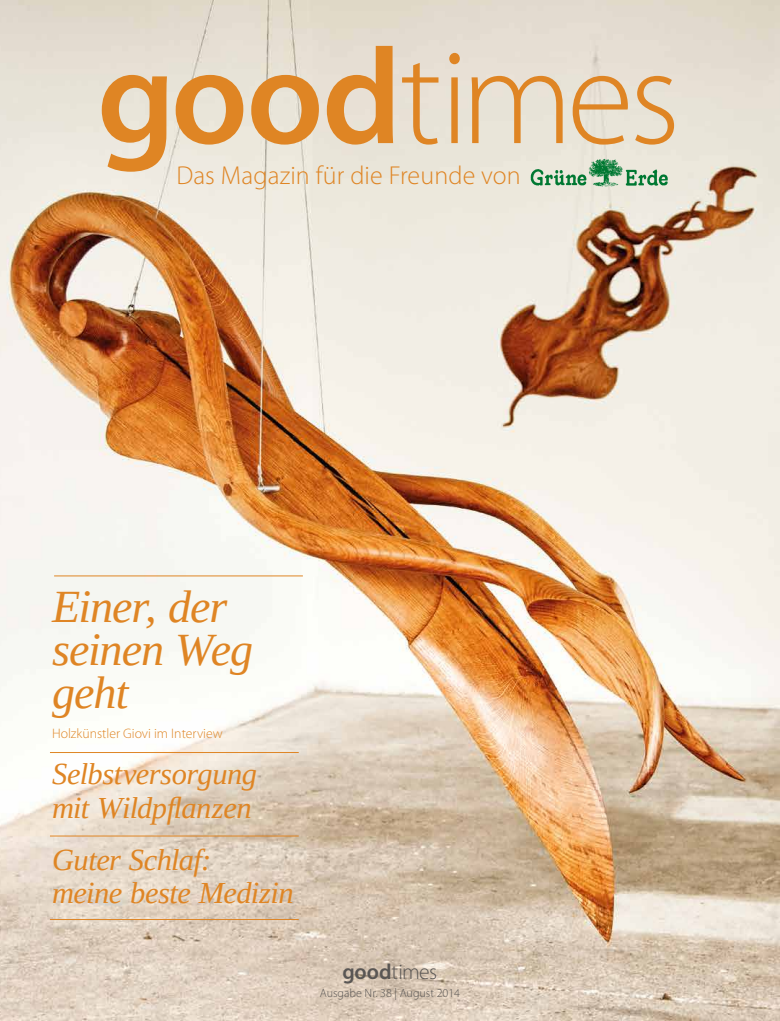
<style>
.page{position:relative;width:780px;height:1021px;background:#fff}
.page>*{position:absolute;margin:0;border:0;box-sizing:border-box;transform-origin:0 0}
.t1{font:300 136.8px "Myriad Pro";letter-spacing:-.04em;color:#df8524}
.t2{font:italic 46px/43px "Tinos";letter-spacing:-.025em;color:#df8524}
.t3{font:italic 30.5px/33.8px "Tinos";letter-spacing:-.015em;color:#df8524}
.t4{font:300 26px "Myriad Pro";letter-spacing:.005em;color:#df8524}
.t5{font:300 21.7px "Myriad Pro";letter-spacing:-.025em;color:#595654}
.t6{font:300 13.8px "Myriad Pro";color:#df8524}
.t7{font:300 12px "Myriad Pro";color:#595654}
.s1{font-weight:600}
</style>
<div class="page">
<img style="left:0;top:0;width:780px;height:1020px">
<img style="left:526px;top:156px;width:147px;height:34px">
<hr style="left:54px;top:575px;width:249px;height:1px;background:#df8524">
<hr style="left:50px;top:752px;width:249px;height:1px;background:#df8524">
<hr style="left:50px;top:835px;width:249px;height:1px;background:#df8524">
<hr style="left:50px;top:919px;width:249px;height:1px;background:#df8524">
<h1 class="t1" style="left:97px;top:15px;width:584px"><span class="s1">good</span>times</h1>
<p class="t4" style="left:176px;top:160px;width:346px">Das Magazin für die Freunde von</p>
<h2 class="t2" style="left:52px;top:584px;width:203px">Einer, der seinen Weg geht</h2>
<p class="t6" style="left:52px;top:725px;width:172px">Holzkünstler Giovi im Interview</p>
<p class="t3" style="left:52px;top:756px;width:207px">Selbstversorgung mit Wildpflanzen</p>
<p class="t3" style="left:52px;top:842px;width:243px">Guter Schlaf:<br>meine beste Medizin</p>
<p class="t5" style="left:342px;top:958px;width:96px"><span class="s1">good</span>times</p>
<p class="t7" style="left:320px;top:985px;width:142px">Ausgabe Nr. 38 | August 2014</p>
</div>
